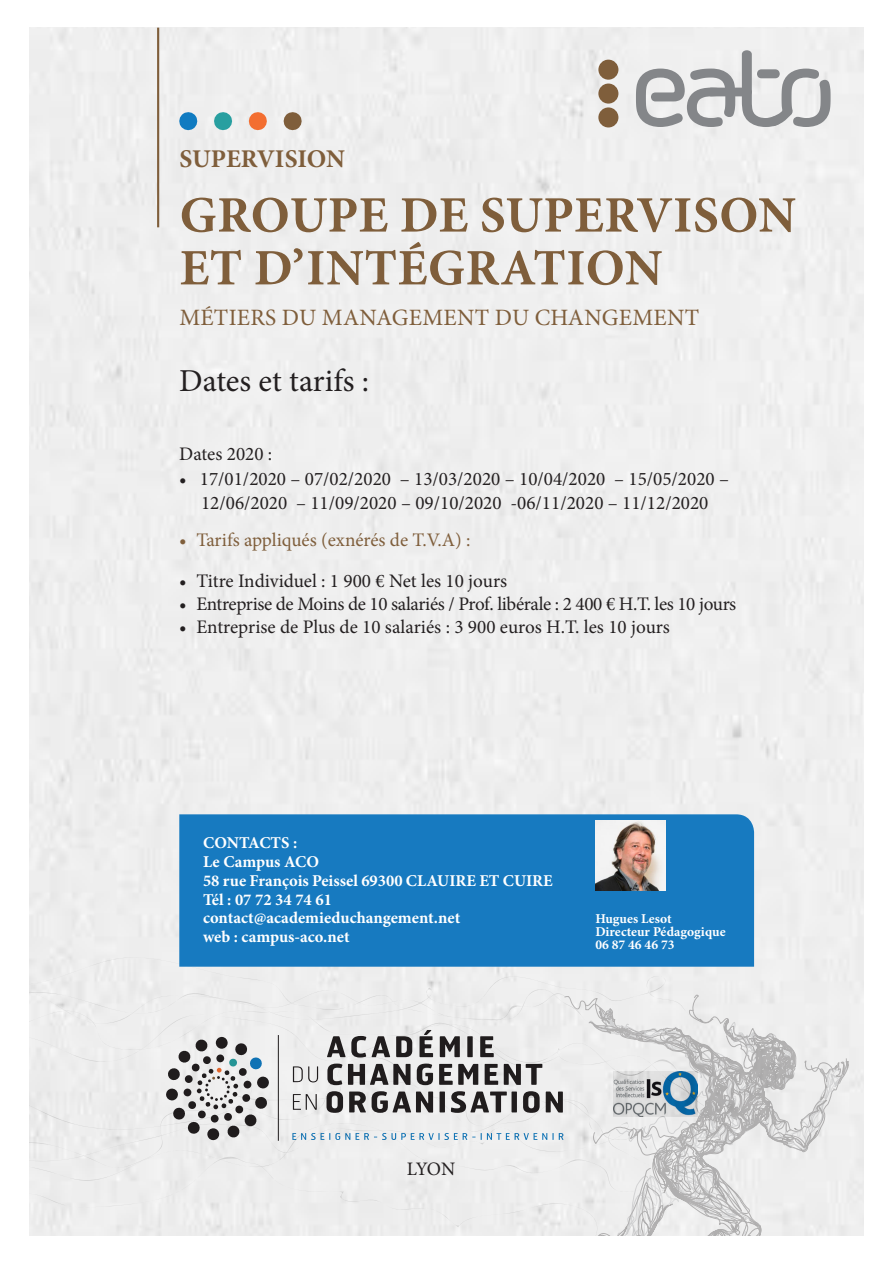
<style>
.page{position:relative;width:893px;height:1263px;background:#fff}
.page>*{position:absolute;margin:0;border:0;box-sizing:border-box;transform-origin:0 0}
.t1{font:700 51.15px/52.8px "Minion Pro";letter-spacing:.01em;color:#7f5e3b}
.t2{font:31.95px "Minion Pro";color:#231f20}
.t3{font:700 25.5px "Minion Pro";letter-spacing:-.005em;color:#7f5e3b}
.t4{font:23.4px "Minion Pro";letter-spacing:.01em;color:#7f5e3b}
.t5{font:19.2px "Minion Pro";color:#231f20}
.t6{font:19.2px "Minion Pro";letter-spacing:-.02em;color:#231f20}
.t7{font:19.2px "Minion Pro";color:#7f5e3b}
.t8{font:19.05px "Minion Pro";color:#231f20}
.t9{font:700 16.5px "Minion Pro";color:#fff}
.t10{font:700 13.5px "Minion Pro";color:#fff}
</style>
<div class="page">
<div style="left:30px;top:28px;width:833px;height:1207px;background:#efefef"></div>
<hr style="left:157px;top:28px;width:2px;height:199px;background:#7f5e3b">
<svg style="left:178px;top:111px;width:20px;height:20px"></svg>
<svg style="left:213px;top:111px;width:20px;height:20px"></svg>
<svg style="left:248px;top:111px;width:20px;height:20px"></svg>
<svg style="left:282px;top:111px;width:21px;height:20px"></svg>
<div style="left:598px;top:60px;width:20px;height:20px;background:#7f5e3b;border-radius:50%"></div>
<div style="left:598px;top:84px;width:20px;height:20px;background:#7f5e3b;border-radius:50%"></div>
<div style="left:598px;top:107px;width:20px;height:20px;background:#7f5e3b;border-radius:50%"></div>
<svg style="left:636px;top:50px;width:195px;height:77px"></svg>
<svg style="left:30px;top:945px;width:818px;height:290px"></svg>
<hr style="left:278px;top:1035px;width:1px;height:106px;background:#231f20">
<img style="left:613px;top:1072px;width:85px;height:44px">
<div style="left:179px;top:814px;width:575px;height:153px;background:#177ac0"></div>
<img style="left:595px;top:820px;width:71px;height:70px">
<p class="t3" style="left:179px;top:141px;width:167px">SUPERVISION</p>
<p class="t1" style="left:180px;top:188px;width:618px">GROUPE DE SUPERVISON<br>ET D’INTÉGRATION</p>
<p class="t4" style="left:179px;top:301px;width:521px">MÉTIERS DU MANAGEMENT DU CHANGEMENT</p>
<p class="t2" style="left:179px;top:360px;width:191px">Dates et tarifs :</p>
<p class="t5" style="left:179px;top:441px;width:95px">Dates 2020 :</p>
<p class="t5" style="left:179px;top:466px;width:551px">• 17/01/2020 – 07/02/2020 – 13/03/2020 – 10/04/2020 – 15/05/2020 –</p>
<p class="t5" style="left:201px;top:490px;width:509px">12/06/2020 – 11/09/2020 – 09/10/2020 -06/11/2020 – 11/12/2020</p>
<p class="t7" style="left:179px;top:527px;width:293px">• Tarifs appliqués (exnérés de T.V.A) :</p>
<p class="t5" style="left:179px;top:568px;width:329px">• Titre Individuel : 1 900 € Net les 10 jours</p>
<p class="t6" style="left:179px;top:591px;width:558px">• Entreprise de Moins de 10 salariés / Prof. libérale : 2 400 € H.T. les 10 jours</p>
<p class="t5" style="left:179px;top:614px;width:492px">• Entreprise de Plus de 10 salariés : 3 900 euros H.T. les 10 jours</p>
<p class="t9" style="left:203px;top:831px;width:96px">CONTACTS :</p>
<p class="t9" style="left:203px;top:850px;width:118px">Le Campus ACO</p>
<p class="t9" style="left:203px;top:869px;width:351px">58 rue François Peissel 69300 CLAUIRE ET CUIRE</p>
<p class="t9" style="left:203px;top:888px;width:130px">Tél : 07 72 34 74 61</p>
<p class="t9" style="left:203px;top:906px;width:259px">contact@academieduchangement.net</p>
<p class="t9" style="left:203px;top:925px;width:148px">web : campus-aco.net</p>
<p class="t10" style="left:595px;top:909px;width:78px">Hugues Lesot</p>
<p class="t10" style="left:595px;top:922px;width:132px">Directeur Pédagogique</p>
<p class="t10" style="left:595px;top:935px;width:81px">06 87 46 46 73</p>
<p class="t8" style="left:407px;top:1156px;width:50px">LYON</p>
</div>
